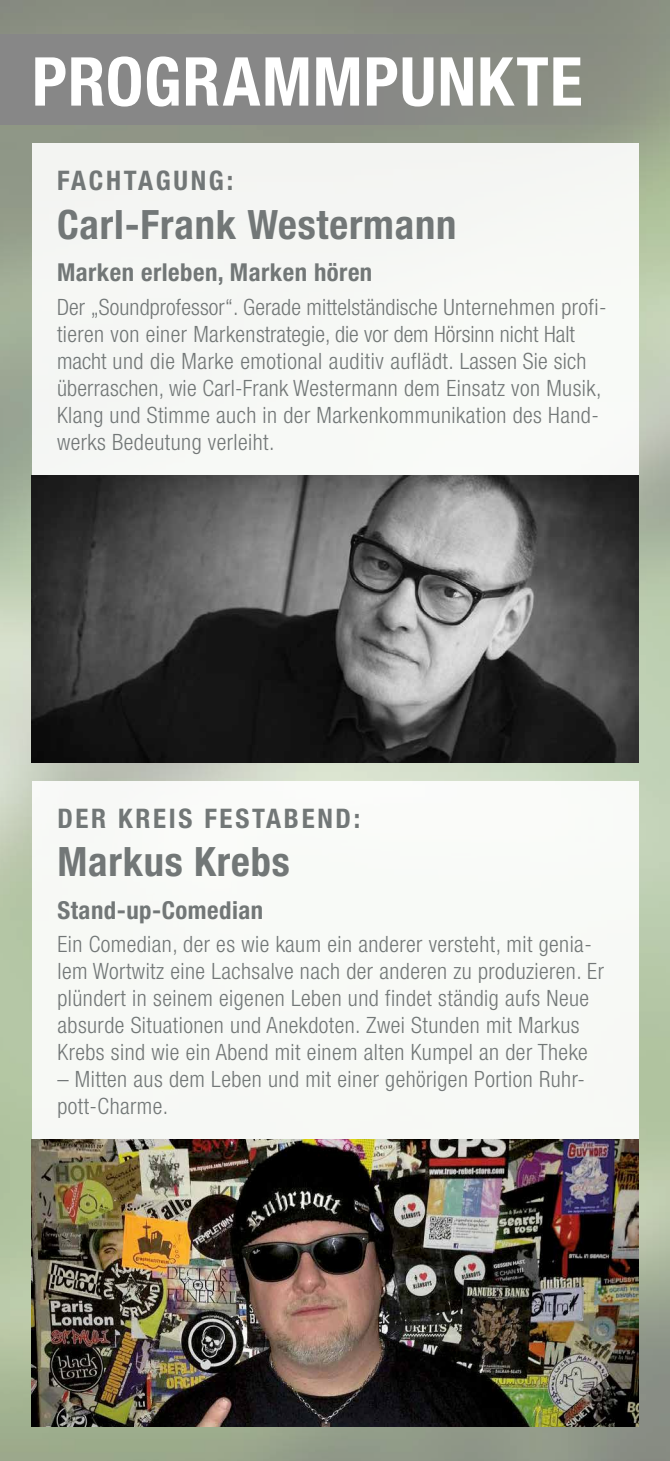
<style>
.page{position:relative;width:670px;height:1461px;background:#fff}
.page>*{position:absolute;margin:0;border:0;box-sizing:border-box;transform-origin:0 0}
.t1{font:700 condensed 67.5px "Helvetica Neue";letter-spacing:.015em;color:#fff}
.t2{font:700 condensed 40.5px "Helvetica Neue";letter-spacing:.02em;color:#727777}
.t3{font:700 condensed 27px "Helvetica Neue";letter-spacing:.1em;color:#727777}
.t4{font:700 condensed 24.75px "Helvetica Neue";letter-spacing:.02em;color:#727777}
.t5{font:300 condensed 22.5px/27px "Helvetica Neue";letter-spacing:.02em;color:#727777}
</style>
<div class="page">
<img style="left:0;top:0;width:670px;height:1461px">
<div style="left:0;top:34px;width:670px;height:90px;background:#878787"></div>
<div style="left:32px;top:781px;width:606px;height:358px;background:#f7f9f6"></div>
<img style="left:32px;top:1139px;width:606px;height:287px">
<div style="left:32px;top:144px;width:606px;height:331px;background:#f6f7f4"></div>
<img style="left:32px;top:475px;width:606px;height:287px">
<h1 class="t1" style="left:32px;top:41px;width:552px">PROGRAMMPUNKTE</h1>
<p class="t3" style="left:57px;top:164px;width:178px">FACHTAGUNG:</p>
<h2 class="t2" style="left:57px;top:200px;width:401px">Carl-Frank Westermann</h2>
<p class="t4" style="left:57px;top:257px;width:317px">Marken erleben, Marken hören</p>
<p class="t5" style="left:57px;top:293px;width:551px">Der „Soundprofessor“. Gerade mittelständische Unternehmen profi&shy;tieren von einer Markenstrategie, die vor dem Hörsinn nicht Halt macht und die Marke emotional auditiv auflädt. Lassen Sie sich überraschen, wie Carl-Frank Westermann dem Einsatz von Musik, Klang und Stimme auch in der Markenkommunikation des Hand&shy;werks Bedeutung verleiht.</p>
<p class="t3" style="left:57px;top:802px;width:304px">DER KREIS FESTABEND:</p>
<h2 class="t2" style="left:57px;top:837px;width:234px">Markus Krebs</h2>
<p class="t4" style="left:57px;top:895px;width:207px">Stand-up-Comedian</p>
<p class="t5" style="left:57px;top:930px;width:548px">Ein Comedian, der es wie kaum ein anderer versteht, mit genia&shy;lem Wortwitz eine Lachsalve nach der anderen zu produzieren. Er plündert in seinem eigenen Leben und findet ständig aufs Neue absurde Situationen und Anekdoten. Zwei Stunden mit Markus Krebs sind wie ein Abend mit einem alten Kumpel an der Theke</p>
<p class="t5" style="left:57px;top:1065px;width:529px">– Mitten aus dem Leben und mit einer gehörigen Portion Ruhr&shy;pott-Charme.</p>
</div>
